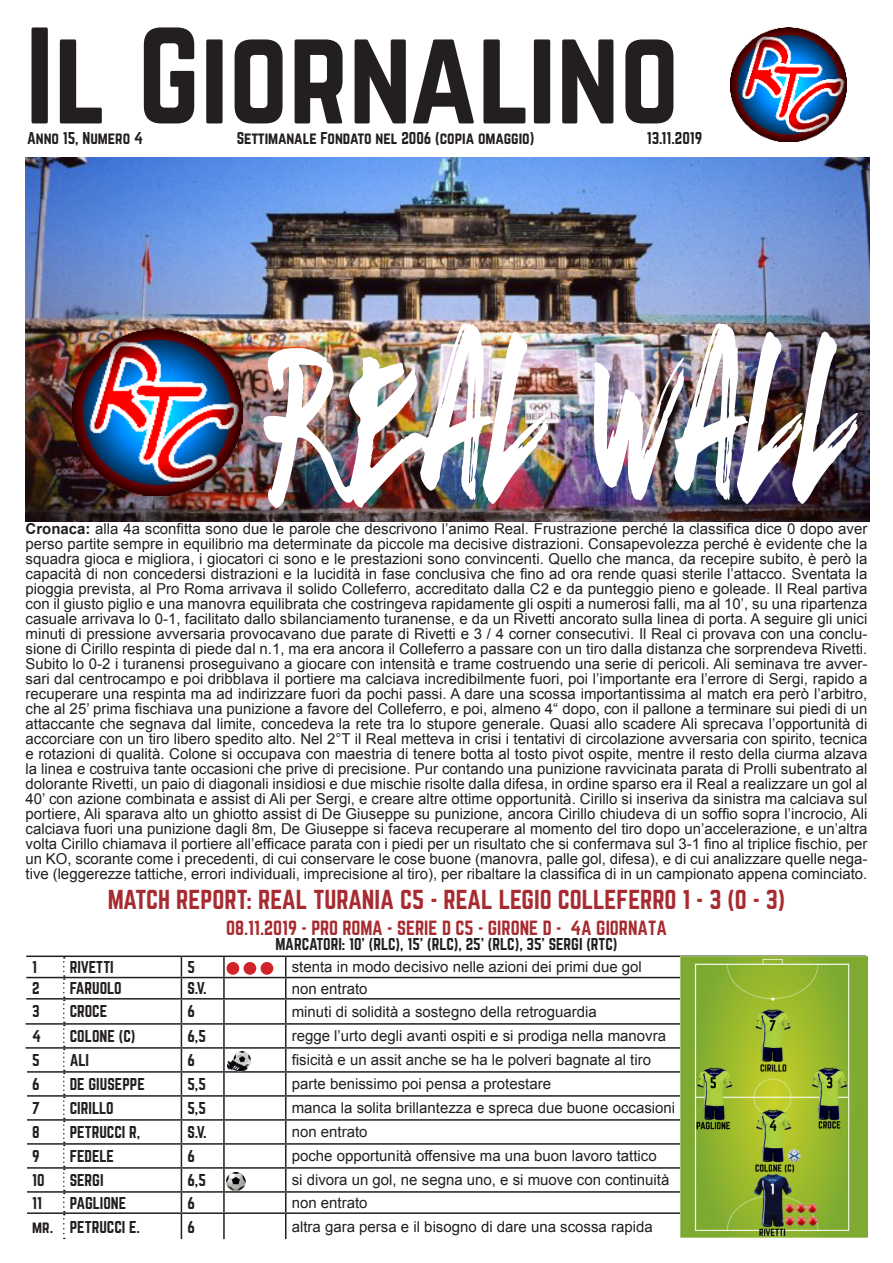
<style>
.page{position:relative;width:893px;height:1263px;background:#fff}
.page>*{position:absolute;margin:0;border:0;box-sizing:border-box;transform-origin:0 0}
.t1{font:120px "Norwester";color:#231f20}
.t2{font:108px "Brushed Traveler";color:#fff;scale:.67 1}
.t3{font:24px "Norwester";color:#a72b30}
.t4{font:18px "Norwester";color:#a72b30}
.t5{font:15px/15px "Arial";color:#231f20;text-align:justify}
.t6{font:15px "Norwester";color:#231f20}
.s1{font-weight:700}
</style>
<div class="page">
<img style="left:731px;top:28px;width:116px;height:114px">
<hr style="left:26px;top:955px;width:38px;height:2px;background:#231f20">
<hr style="left:64px;top:955px;width:117px;height:2px;background:#231f20">
<hr style="left:181px;top:955px;width:43px;height:2px;background:#231f20">
<hr style="left:224px;top:955px;width:62px;height:2px;background:#231f20">
<hr style="left:286px;top:955px;width:580px;height:2px;background:#231f20">
<svg style="left:26px;top:956px;width:841px;height:284px"></svg>
<div style="left:227px;top:962px;width:12px;height:13px;background:#d1232a;border-radius:50%"></div>
<div style="left:244px;top:962px;width:12px;height:13px;background:#d1232a;border-radius:50%"></div>
<div style="left:261px;top:962px;width:12px;height:13px;background:#d1232a;border-radius:50%"></div>
<img style="left:26px;top:157px;width:844px;height:364px">
<img style="left:681px;top:956px;width:186px;height:281px">
<img style="left:73px;top:329px;width:169px;height:166px">
<img style="left:227px;top:1172px;width:18px;height:19px">
<img style="left:228px;top:1051px;width:23px;height:20px">
<p class="t1" style="left:26px;top:18px;width:655px">Il Giornalino</p>
<p class="t6" style="left:27px;top:131px;width:117px">Anno 15, Numero 4</p>
<p class="t6" style="left:237px;top:131px;width:299px">Settimanale Fondato nel 2006 (copia omaggio)</p>
<p class="t6" style="left:647px;top:131px;width:57px">13.11.2019</p>
<p class="t2" style="left:265px;top:387px;width:883px">REAL WALL</p>
<p class="t5" style="left:26px;top:521px;width:843px"><span class="s1">Cronaca:</span> alla 4a sconfitta sono due le parole che descrivono l’animo Real. Frustrazione perché la classifica dice 0 dopo aver perso partite sempre in equilibrio ma determinate da piccole ma decisive distrazioni. Consapevolezza perché è evidente che la squadra gioca e migliora, i giocatori ci sono e le prestazioni sono convincenti. Quello che manca, da recepire subito, è però la capacità di non concedersi distrazioni e la lucidità in fase conclusiva che fino ad ora rende quasi sterile l’attacco. Sventata la pioggia prevista, al Pro Roma arrivava il solido Colleferro, accreditato dalla C2 e da punteggio pieno e goleade. Il Real partiva con il giusto piglio e una manovra equilibrata che costringeva rapidamente gli ospiti a numerosi falli, ma al 10’, su una ripartenza casuale arrivava lo 0-1, facilitato dallo sbilanciamento turanense, e da un Rivetti ancorato sulla linea di porta. A seguire gli unici minuti di pressione avversaria provocavano due parate di Rivetti e 3 / 4 corner consecutivi. Il Real ci provava con una conclu&shy;sione di Cirillo respinta di piede dal n.1, ma era ancora il Colleferro a passare con un tiro dalla distanza che sorprendeva Rivetti.<br>Subito lo 0-2 i turanensi proseguivano a giocare con intensità e trame costruendo una serie di pericoli. Ali seminava tre avver&shy;sari dal centrocampo e poi dribblava il portiere ma calciava incredibilmente fuori, poi l’importante era l’errore di Sergi, rapido a recuperare una respinta ma ad indirizzare fuori da pochi passi. A dare una scossa importantissima al match era però l’arbitro, che al 25’ prima fischiava una punizione a favore del Colleferro, e poi, almeno 4“ dopo, con il pallone a terminare sui piedi di un attaccante che segnava dal limite, concedeva la rete tra lo stupore generale. Quasi allo scadere Ali sprecava l’opportunità di accorciare con un tiro libero spedito alto. Nel 2°T il Real metteva in crisi i tentativi di circolazione avversaria con spirito, tecnica e rotazioni di qualità. Colone si occupava con maestria di tenere botta al tosto pivot ospite, mentre il resto della ciurma alzava la linea e costruiva tante occasioni che prive di precisione. Pur contando una punizione ravvicinata parata di Prolli subentrato al dolorante Rivetti, un paio di diagonali insidiosi e due mischie risolte dalla difesa, in ordine sparso era il Real a realizzare un gol al 40’ con azione combinata e assist di Ali per Sergi, e creare altre ottime opportunità. Cirillo si inseriva da sinistra ma calciava sul portiere, Ali sparava alto un ghiotto assist di De Giuseppe su punizione, ancora Cirillo chiudeva di un soffio sopra l’incrocio, Ali calciava fuori una punizione dagli 8m, De Giuseppe si faceva recuperare al momento del tiro dopo un’accelerazione, e un’altra volta Cirillo chiamava il portiere all’efficace parata con i piedi per un risultato che si confermava sul 3-1 fino al triplice fischio, per un KO, scorante come i precedenti, di cui conservare le cose buone (manovra, palle gol, difesa), e di cui analizzare quelle nega&shy;tive (leggerezze tattiche, errori individuali, imprecisione al tiro), per ribaltare la classifica di in un campionato appena cominciato.</p>
<p class="t3" style="left:108px;top:888px;width:679px">MATCH REPORT: REAL TURANIA C5 - REAL LEGIO COLLEFERRO 1 - 3 (0 - 3)</p>
<p class="t4" style="left:226px;top:919px;width:442px">08.11.2019 - PRO ROMA - SERIE D C5 - GIRONE D - 4A GIORNATA</p>
<p class="t6" style="left:275px;top:937px;width:343px">MARCATORI: 10’ (RLC), 15’ (RLC), 25’ (RLC), 35’ SERGI (RTC)</p>
<p class="t6" style="left:32px;top:960px;width:6px">1</p>
<p class="t6" style="left:70px;top:960px;width:46px">RIVETTI</p>
<p class="t6" style="left:187px;top:960px;width:9px">5</p>
<p class="t5" style="left:292px;top:960px;width:352px">stenta in modo decisivo nelle azioni dei primi due gol</p>
<p class="t6" style="left:32px;top:981px;width:9px">2</p>
<p class="t6" style="left:70px;top:981px;width:53px">FARUOLO</p>
<p class="t6" style="left:187px;top:981px;width:21px">S.V.</p>
<p class="t5" style="left:292px;top:981px;width:77px">non entrato</p>
<p class="t6" style="left:32px;top:1004px;width:9px">3</p>
<p class="t6" style="left:70px;top:1004px;width:39px">CROCE</p>
<p class="t6" style="left:187px;top:1004px;width:9px">6</p>
<p class="t5" style="left:292px;top:1004px;width:307px">minuti di solidità a sostegno della retroguardia</p>
<p class="t6" style="left:32px;top:1029px;width:10px">4</p>
<p class="t6" style="left:70px;top:1029px;width:67px">COLONE (C)</p>
<p class="t6" style="left:187px;top:1029px;width:20px">6,5</p>
<p class="t5" style="left:292px;top:1029px;width:376px">regge l’urto degli avanti ospiti e si prodiga nella manovra</p>
<p class="t6" style="left:32px;top:1053px;width:9px">5</p>
<p class="t6" style="left:70px;top:1053px;width:21px">ALI</p>
<p class="t6" style="left:187px;top:1053px;width:9px">6</p>
<p class="t5" style="left:292px;top:1053px;width:361px">fisicità e un assit anche se ha le polveri bagnate al tiro</p>
<p class="t6" style="left:32px;top:1077px;width:9px">6</p>
<p class="t6" style="left:70px;top:1077px;width:77px">DE GIUSEPPE</p>
<p class="t6" style="left:187px;top:1077px;width:20px">5,5</p>
<p class="t5" style="left:292px;top:1077px;width:261px">parte benissimo poi pensa a protestare</p>
<p class="t6" style="left:32px;top:1101px;width:9px">7</p>
<p class="t6" style="left:70px;top:1101px;width:45px">CIRILLO</p>
<p class="t6" style="left:187px;top:1101px;width:20px">5,5</p>
<p class="t5" style="left:292px;top:1101px;width:385px">manca la solita brillantezza e spreca due buone occasioni</p>
<p class="t6" style="left:32px;top:1125px;width:9px">8</p>
<p class="t6" style="left:70px;top:1125px;width:72px">PETRUCCI R,</p>
<p class="t6" style="left:187px;top:1125px;width:21px">S.V.</p>
<p class="t5" style="left:292px;top:1125px;width:77px">non entrato</p>
<p class="t6" style="left:32px;top:1149px;width:9px">9</p>
<p class="t6" style="left:70px;top:1149px;width:46px">FEDELE</p>
<p class="t6" style="left:187px;top:1149px;width:9px">6</p>
<p class="t5" style="left:292px;top:1149px;width:366px">poche opportunità offensive ma una buon lavoro tattico</p>
<p class="t6" style="left:32px;top:1173px;width:14px">10</p>
<p class="t6" style="left:70px;top:1173px;width:35px">SERGI</p>
<p class="t6" style="left:187px;top:1173px;width:20px">6,5</p>
<p class="t5" style="left:292px;top:1173px;width:379px">si divora un gol, ne segna uno, e si muove con continuità</p>
<p class="t6" style="left:32px;top:1195px;width:11px">11</p>
<p class="t6" style="left:70px;top:1195px;width:58px">PAGLIONE</p>
<p class="t6" style="left:187px;top:1195px;width:9px">6</p>
<p class="t5" style="left:292px;top:1195px;width:77px">non entrato</p>
<p class="t6" style="left:32px;top:1219px;width:23px">mr.</p>
<p class="t6" style="left:70px;top:1219px;width:72px">PETRUCCI E.</p>
<p class="t6" style="left:187px;top:1219px;width:9px">6</p>
<p class="t5" style="left:292px;top:1219px;width:363px">altra gara persa e il bisogno di dare una scossa rapida</p>
</div>
